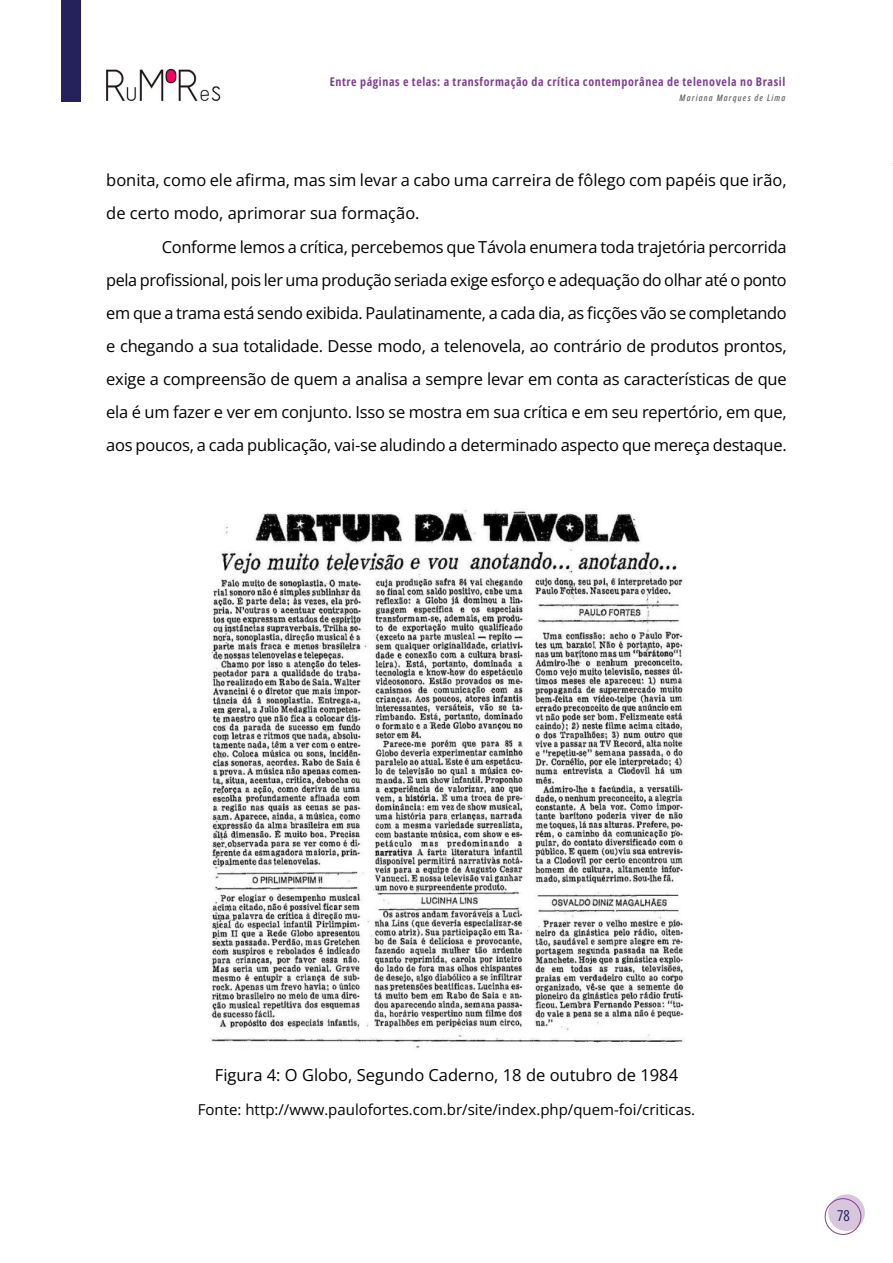
<style>
.page{position:relative;width:893px;height:1263px;background:#fff}
.page>*{position:absolute;margin:0;border:0;box-sizing:border-box;transform-origin:0 0}
.t1{font:16.5px/33.2px "Open Sans";color:#000}
.t2{font:15px "Open Sans";color:#000}
.t3{font:15px "Open Sans";color:#25225b}
.t4{font:12px "Open Sans";letter-spacing:.05em;color:#7f418e}
.t5{font:italic 9px "Open Sans";letter-spacing:.13em;color:#636466}
</style>
<div class="page">
<svg style="left:828px;top:1194px;width:37px;height:37px"></svg>
<div style="left:825px;top:1198px;width:36px;height:37px;border:1px solid #7f418e;border-radius:50%"></div>
<img style="left:106px;top:69px;width:115px;height:32px">
<div style="left:62px;top:0;width:19px;height:101px;background:#25225b"></div>
<img style="left:210px;top:509px;width:475px;height:539px">
<p class="t4" style="left:330px;top:74px;width:457px">Entre páginas e telas: a transformação da crítica contemporânea de telenovela no Brasil</p>
<p class="t5" style="left:680px;top:92px;width:107px">Mariana Marques de Lima</p>
<p class="t1" style="left:106px;top:163px;width:682px">bonita, como ele afirma, mas sim levar a cabo uma carreira de fôlego com papéis que irão, de certo modo, aprimorar sua formação.</p>
<p class="t1" style="left:106px;top:230px;width:682px;text-align:justify;text-indent:56px">Conforme lemos a crítica, percebemos que Távola enumera toda trajetória percorrida pela profissional, pois ler uma produção seriada exige esforço e adequação do olhar até o ponto em que a trama está sendo exibida. Paulatinamente, a cada dia, as ficções vão se completando e chegando a sua totalidade. Desse modo, a telenovela, ao contrário de produtos prontos, exige a compreensão de quem a analisa a sempre levar em conta as características de que ela é um fazer e ver em conjunto. Isso se mostra em sua crítica e em seu repertório, em que, aos poucos, a cada publicação, vai-se aludindo a determinado aspecto que mereça destaque.</p>
<p class="t1" style="left:215px;top:1058px;width:465px">Figura 4: O Globo, Segundo Caderno, 18 de outubro de 1984</p>
<p class="t2" style="left:198px;top:1099px;width:499px">Fonte: http://www.paulofortes.com.br/site/index.php/quem-foi/criticas.</p>
<p class="t3" style="left:837px;top:1205px;width:14px">78</p>
</div>
